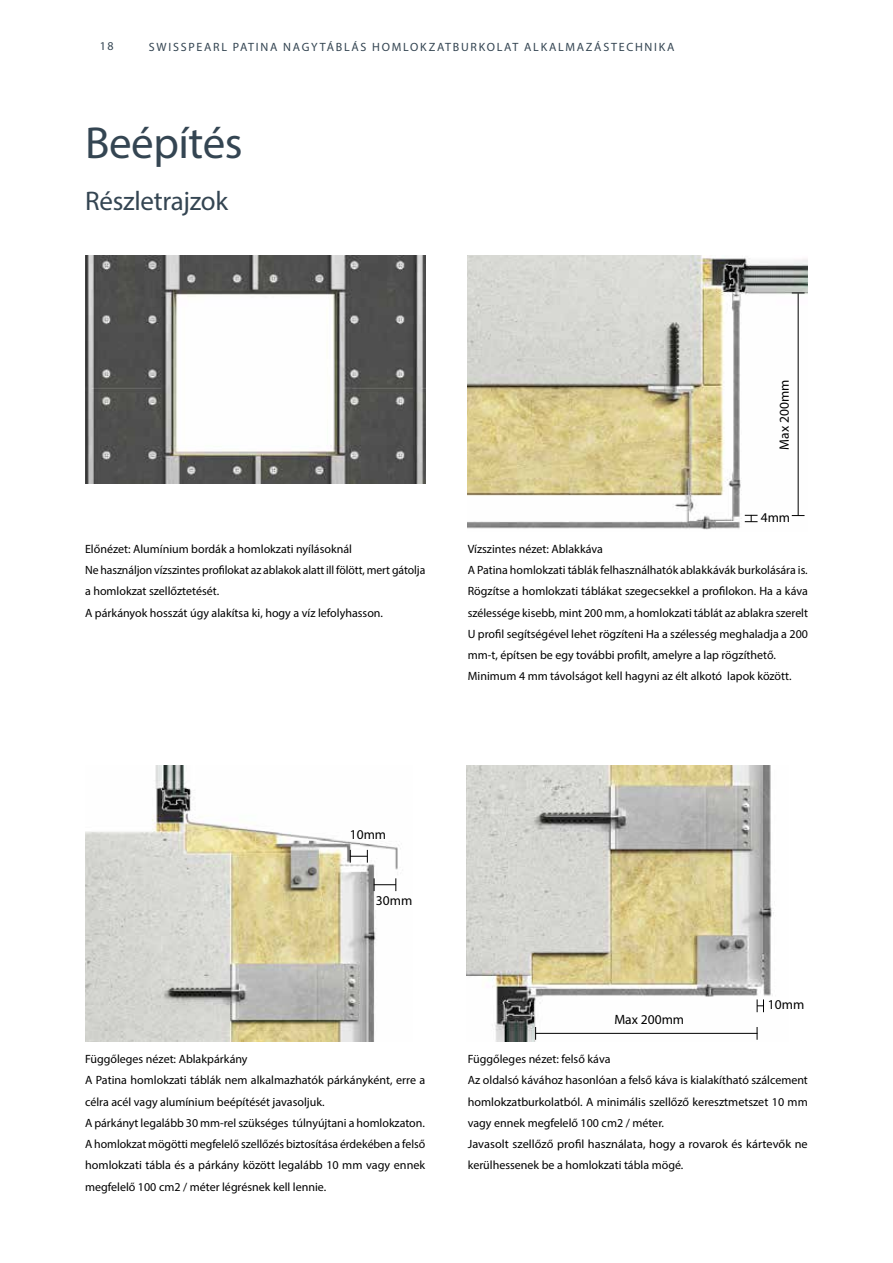
<style>
.page{position:relative;width:893px;height:1263px;background:#fff}
.page>*{position:absolute;margin:0;border:0;box-sizing:border-box;transform-origin:0 0}
.t1{font:45px "Myriad Pro";letter-spacing:-.01em;color:#344552}
.t2{font:27px "Myriad Pro";letter-spacing:-.01em;color:#344552}
.t3{font:13.5px "Myriad Pro";color:#000}
.t4{font:12px/21.3px "Myriad Pro";color:#000}
.t5{font:12px "Myriad Pro";letter-spacing:.145em;color:#344552}
</style>
<div class="page">
<img style="left:85px;top:256px;width:340px;height:228px">
<img style="left:468px;top:255px;width:340px;height:275px">
<img style="left:85px;top:765px;width:316px;height:277px">
<img style="left:467px;top:765px;width:307px;height:277px">
<hr style="left:798px;top:293px;width:1px;height:223px;background:#000">
<svg style="left:745px;top:515px;width:12px;height:7px"></svg>
<svg style="left:792px;top:293px;width:12px;height:1px"></svg>
<svg style="left:350px;top:850px;width:18px;height:13px"></svg>
<svg style="left:374px;top:878px;width:22px;height:13px"></svg>
<hr style="left:535px;top:1033px;width:222px;height:1px;background:#000">
<svg style="left:535px;top:1027px;width:1px;height:13px"></svg>
<svg style="left:757px;top:1027px;width:1px;height:13px"></svg>
<svg style="left:757px;top:999px;width:7px;height:13px"></svg>
<p class="t5" style="left:100px;top:38px;width:15px">18</p>
<p class="t5" style="left:149px;top:39px;width:527px">SWISSPEARL PATINA NAGYTÁBLÁS HOMLOKZATBURKOLAT ALKALMAZÁSTECHNIKA</p>
<h1 class="t1" style="left:85px;top:115px;width:159px">Beépítés</h1>
<h2 class="t2" style="left:85px;top:185px;width:145px">Részletrajzok</h2>
<p class="t4" style="left:85px;top:538px;width:342px">Előnézet: Alumínium bordák a homlokzati nyílásoknál<br>Ne használjon vízszintes profilokat az ablakok alatt ill fölött, mert gátolja a homlokzat szellőztetését.<br>A párkányok hosszát úgy alakítsa ki, hogy a víz lefolyhasson.</p>
<p class="t3" style="left:776px;top:449px;width:71px;rotate:-90deg">Max 200mm</p>
<p class="t3" style="left:761px;top:509px;width:31px">4mm</p>
<p class="t4" style="left:468px;top:538px;width:342px">Vízszintes nézet: Ablakkáva<br>A Patina homlokzati táblák felhasználhatók ablakkávák burkolására is.<br>Rögzítse a homlokzati táblákat szegecsekkel a profilokon. Ha a káva szélessége kisebb, mint 200 mm, a homlokzati táblát az ablakra szerelt U profil segítségével lehet rögzíteni Ha a szélesség meghaladja a 200 mm-t, építsen be egy további profilt, amelyre a lap rögzíthető.<br>Minimum 4 mm távolságot kell hagyni az élt alkotó lapok között.</p>
<p class="t3" style="left:350px;top:826px;width:38px">10mm</p>
<p class="t3" style="left:376px;top:892px;width:38px">30mm</p>
<p class="t4" style="left:85px;top:1048px;width:342px">Függőleges nézet: Ablakpárkány<br>A Patina homlokzati táblák nem alkalmazhatók párkányként, erre a célra acél vagy alumínium beépítését javasoljuk.<br>A párkányt legalább 30 mm-rel szükséges túlnyújtani a homlokzaton.<br>A homlokzat mögötti megfelelő szellőzés biztosítása érdekében a felső homlokzati tábla és a párkány között legalább 10 mm vagy ennek megfelelő 100 cm2 / méter légrésnek kell lennie.</p>
<p class="t3" style="left:614px;top:1011px;width:71px">Max 200mm</p>
<p class="t3" style="left:768px;top:996px;width:38px">10mm</p>
<p class="t4" style="left:468px;top:1048px;width:342px">Függőleges nézet: felső káva<br>Az oldalsó kávához hasonlóan a felső káva is kialakítható szálcement homlokzatburkolatból. A minimális szellőző keresztmetszet 10 mm vagy ennek megfelelő 100 cm2 / méter.<br>Javasolt szellőző profil használata, hogy a rovarok és kártevők ne kerülhessenek be a homlokzati tábla mögé.</p>
</div>
